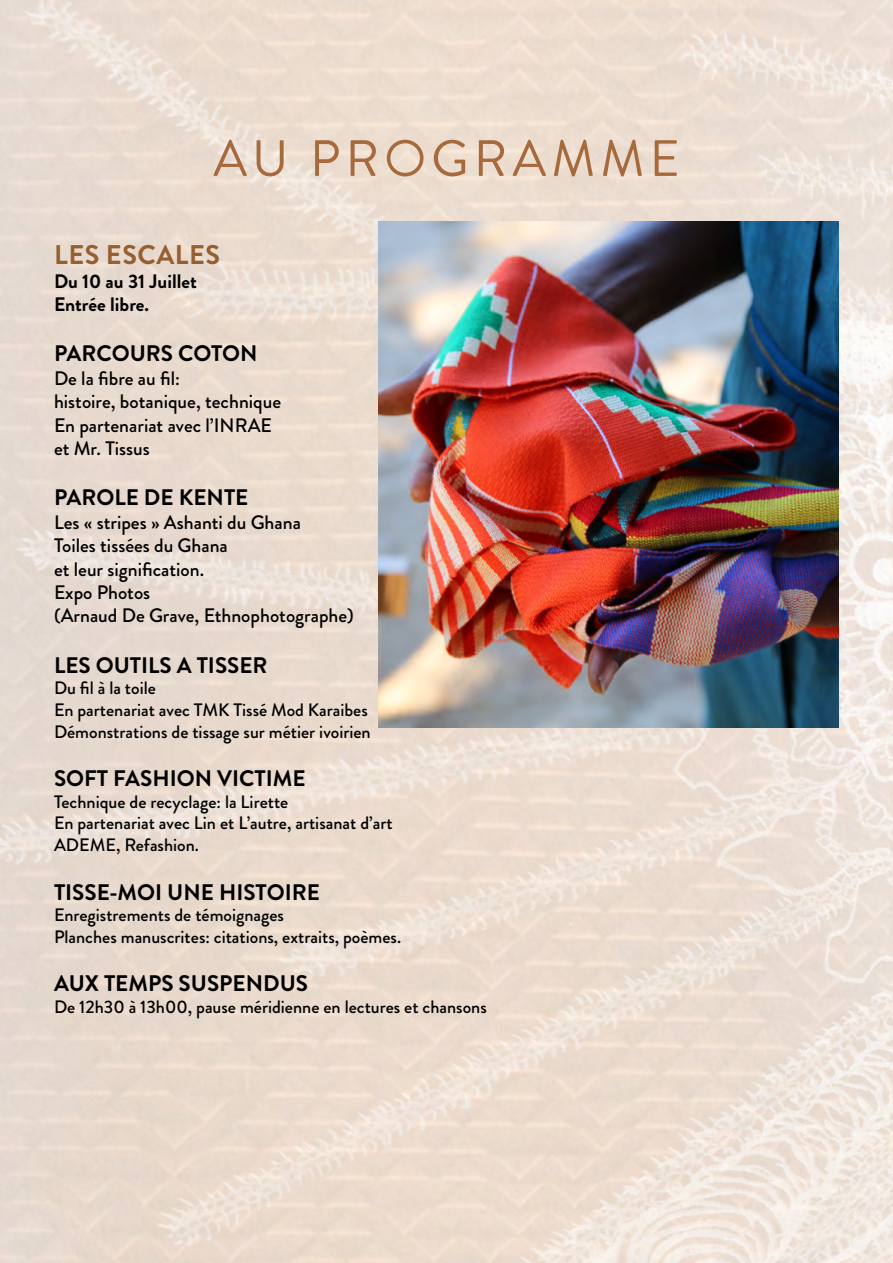
<style>
.page{position:relative;width:893px;height:1263px;background:#fff}
.page>*{position:absolute;margin:0;border:0;box-sizing:border-box;transform-origin:0 0}
.t1{font:51px "Brandon Grotesque";letter-spacing:.1em;color:#a76a3d}
.t2{font:700 27px "Brandon Grotesque";letter-spacing:.02em;color:#975f30}
.t3{font:700 22.5px "Brandon Grotesque";color:#000}
.t4{font:500 19.5px/23.4px "Brandon Grotesque";color:#000}
.t5{font:700 19.5px/23.4px "Brandon Grotesque";color:#000}
.t6{font:500 18px/21.6px "Brandon Grotesque";color:#000}
</style>
<div class="page">
<img style="left:0;top:0;width:893px;height:1263px">
<img style="left:378px;top:222px;width:461px;height:505px">
<h1 class="t1" style="left:213px;top:123px;width:468px">AU PROGRAMME</h1>
<h2 class="t2" style="left:54px;top:236px;width:167px">LES ESCALES</h2>
<p class="t5" style="left:54px;top:269px;width:144px">Du 10 au 31 Juillet<br>Entrée libre.</p>
<p class="t3" style="left:54px;top:338px;width:205px">PARCOURS COTON</p>
<p class="t4" style="left:54px;top:367px;width:229px">De la fibre au fil:<br>histoire, botanique, technique<br>En partenariat avec l’INRAE et Mr. Tissus</p>
<p class="t3" style="left:54px;top:482px;width:196px">PAROLE DE KENTE</p>
<p class="t4" style="left:54px;top:511px;width:301px">Les « stripes » Ashanti du Ghana<br>Toiles tissées du Ghana<br>et leur signification.<br>Expo Photos<br>(Arnaud De Grave, Ethnophotographe)</p>
<p class="t3" style="left:54px;top:649px;width:215px">LES OUTILS A TISSER</p>
<p class="t6" style="left:54px;top:678px;width:318px">Du fil à la toile<br>En partenariat avec TMK Tissé Mod Karaibes<br>Démonstrations de tissage sur métier ivoirien</p>
<p class="t3" style="left:54px;top:763px;width:253px">SOFT FASHION VICTIME</p>
<p class="t6" style="left:54px;top:791px;width:340px">Technique de recyclage: la Lirette<br>En partenariat avec Lin et L’autre, artisanat d’art<br>ADEME, Refashion.</p>
<p class="t3" style="left:54px;top:876px;width:267px">TISSE-MOI UNE HISTOIRE</p>
<p class="t6" style="left:54px;top:904px;width:349px">Enregistrements de témoignages<br>Planches manuscrites: citations, extraits, poèmes.</p>
<p class="t3" style="left:54px;top:968px;width:256px">AUX TEMPS SUSPENDUS</p>
<p class="t6" style="left:54px;top:996px;width:434px">De 12h30 à 13h00, pause méridienne en lectures et chansons</p>
</div>
